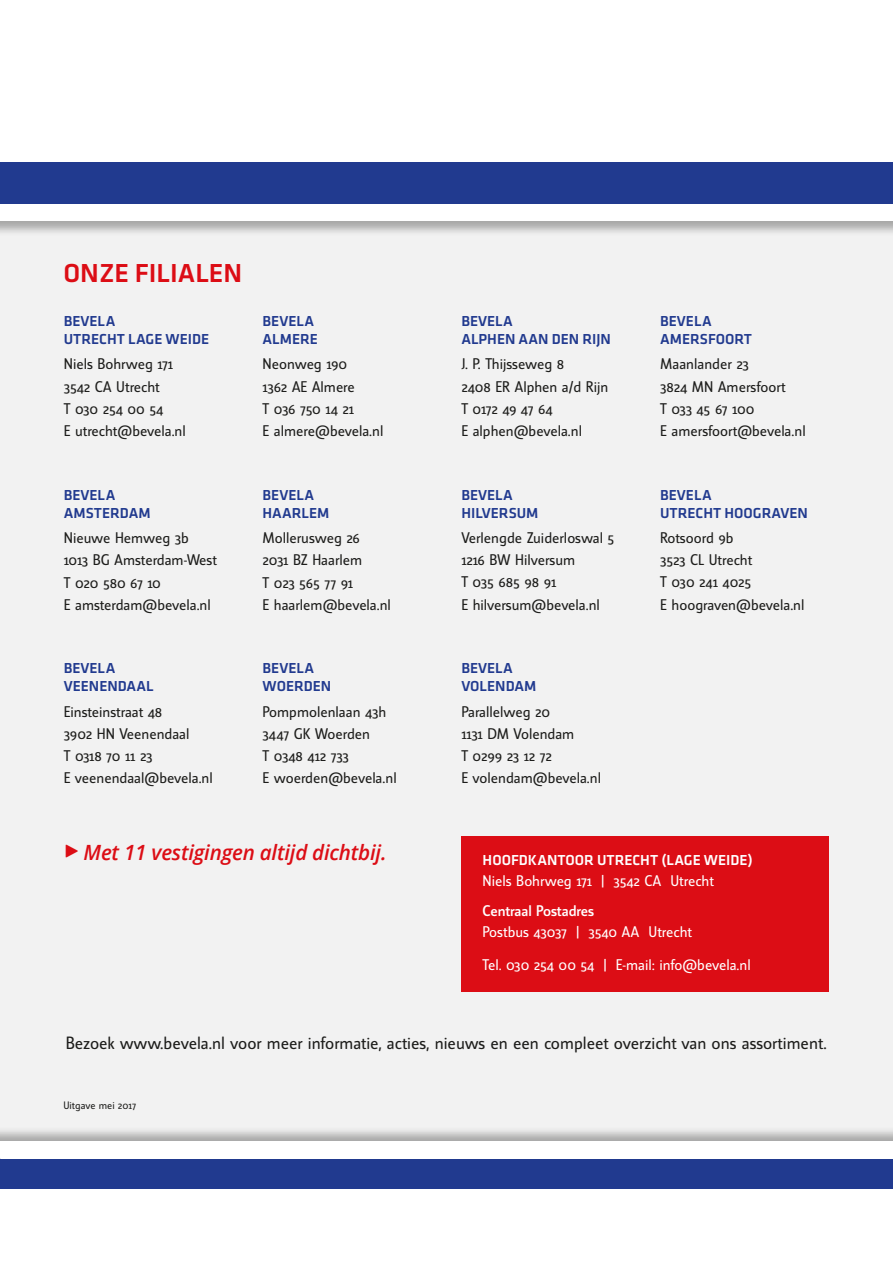
<style>
.page{position:relative;width:893px;height:1263px;background:#fff}
.page>*{position:absolute;margin:0;border:0;box-sizing:border-box;transform-origin:0 0}
.t1{font:500 27px "Klavika Basic";color:#dc0d15}
.t2{font:italic 600 21px "Open Sans";letter-spacing:-.01em;color:#dc0d15}
.t3{font:17.25px "Manual Round";color:#1d1d1b}
.t4{font:15px/22.2px "Manual Round";color:#1d1d1b}
.t5{font:500 15px/18px "Klavika Basic";color:#213a8f}
.t6{font:15px "Manual Round";letter-spacing:-.005em;color:#fff}
.t7{font:500 15px "Klavika Basic";color:#fff}
.t8{font:500 15px "Manual Round";color:#fff}
.t9{font:10.5px "Manual Round";color:#1d1d1b}
.s1{font-family:"Manual Round";font-weight:700;font-style:normal;font-size:30px}
</style>
<div class="page">
<div style="left:0;top:220px;width:893px;height:922px;background:#f2f2f2"></div>
<div style="left:0;top:1126px;width:893px;height:137px;background:#1d1d1b;opacity:.35"></div>
<div style="left:0;top:1142px;width:893px;height:121px;background:#fff"></div>
<div style="left:0;top:0;width:893px;height:236px;background:#1d1d1b;opacity:.35"></div>
<div style="left:0;top:0;width:893px;height:220px;background:#fff"></div>
<div style="left:0;top:1159px;width:893px;height:29px;background:#213a8f"></div>
<div style="left:0;top:162px;width:893px;height:41px;background:#213a8f"></div>
<div style="left:461px;top:836px;width:368px;height:155px;background:#dc0d15"></div>
<h1 class="t1" style="left:63px;top:255px;width:180px">ONZE FILIALEN</h1>
<p class="t5" style="left:64px;top:312px;width:147px">BEVELA<br>UTRECHT LAGE WEIDE</p>
<p class="t4" style="left:64px;top:353px;width:124px">Niels Bohrweg 171<br>3542 CA Utrecht<br>T 030 254 00 54<br>E utrecht@bevela.nl</p>
<p class="t5" style="left:64px;top:485px;width:88px">BEVELA<br>AMSTERDAM</p>
<p class="t4" style="left:64px;top:527px;width:155px">Nieuwe Hemweg 3b<br>1013 BG Amsterdam-West<br>T 020 580 67 10<br>E amsterdam@bevela.nl</p>
<p class="t5" style="left:64px;top:659px;width:91px">BEVELA<br>VEENENDAAL</p>
<p class="t4" style="left:64px;top:700px;width:151px">Einsteinstraat 48<br>3902 HN Veenendaal<br>T 0318 70 11 23<br>E veenendaal@bevela.nl</p>
<p class="t5" style="left:263px;top:312px;width:57px">BEVELA<br>ALMERE</p>
<p class="t4" style="left:263px;top:353px;width:122px">Neonweg 190<br>1362 AE Almere<br>T 036 750 14 21<br>E almere@bevela.nl</p>
<p class="t5" style="left:263px;top:485px;width:68px">BEVELA<br>HAARLEM</p>
<p class="t4" style="left:263px;top:527px;width:130px">Mollerusweg 26<br>2031 BZ Haarlem<br>T 023 565 77 91<br>E haarlem@bevela.nl</p>
<p class="t5" style="left:263px;top:659px;width:70px">BEVELA<br>WOERDEN</p>
<p class="t4" style="left:263px;top:700px;width:136px">Pompmolenlaan 43h<br>3447 GK Woerden<br>T 0348 412 733<br>E woerden@bevela.nl</p>
<h2 class="t2" style="left:64px;top:837px;width:324px"><span class="s1">ƒ</span> Met 11 vestigingen altijd dichtbij.</h2>
<p class="t5" style="left:461px;top:312px;width:151px">BEVELA<br>ALPHEN AAN DEN RIJN</p>
<p class="t4" style="left:461px;top:353px;width:148px">J. P. Thijsseweg 8<br>2408 ER Alphen a/d Rijn<br>T 0172 49 47 64<br>E alphen@bevela.nl</p>
<p class="t5" style="left:461px;top:485px;width:79px">BEVELA<br>HILVERSUM</p>
<p class="t4" style="left:461px;top:527px;width:155px">Verlengde Zuiderloswal 5<br>1216 BW Hilversum<br>T 035 685 98 91<br>E hilversum@bevela.nl</p>
<p class="t5" style="left:461px;top:659px;width:77px">BEVELA<br>VOLENDAM</p>
<p class="t4" style="left:461px;top:700px;width:141px">Parallelweg 20<br>1131 DM Volendam<br>T 0299 23 12 72<br>E volendam@bevela.nl</p>
<p class="t5" style="left:660px;top:312px;width:93px">BEVELA<br>AMERSFOORT</p>
<p class="t4" style="left:660px;top:353px;width:147px">Maanlander 23<br>3824 MN Amersfoort<br>T 033 45 67 100<br>E amersfoort@bevela.nl</p>
<p class="t5" style="left:660px;top:485px;width:149px">BEVELA<br>UTRECHT HOOGRAVEN</p>
<p class="t4" style="left:660px;top:526px;width:146px">Rotsoord 9b<br>3523 CL Utrecht<br>T 030 241 4025<br>E hoograven@bevela.nl</p>
<p class="t7" style="left:483px;top:850px;width:272px">HOOFDKANTOOR UTRECHT (LAGE WEIDE)</p>
<p class="t6" style="left:483px;top:872px;width:233px">Niels Bohrweg 171 | 3542 CA Utrecht</p>
<p class="t8" style="left:483px;top:903px;width:113px">Centraal Postadres</p>
<p class="t6" style="left:483px;top:923px;width:211px">Postbus 43037 | 3540 AA Utrecht</p>
<p class="t6" style="left:483px;top:956px;width:270px">Tel. 030 254 00 54 | E-mail: info@bevela.nl</p>
<p class="t3" style="left:66px;top:1032px;width:763px">Bezoek www.bevela.nl voor meer informatie, acties, nieuws en een compleet overzicht van ons assortiment.</p>
<p class="t9" style="left:63px;top:1099px;width:74px">Uitgave mei 2017</p>
</div>
